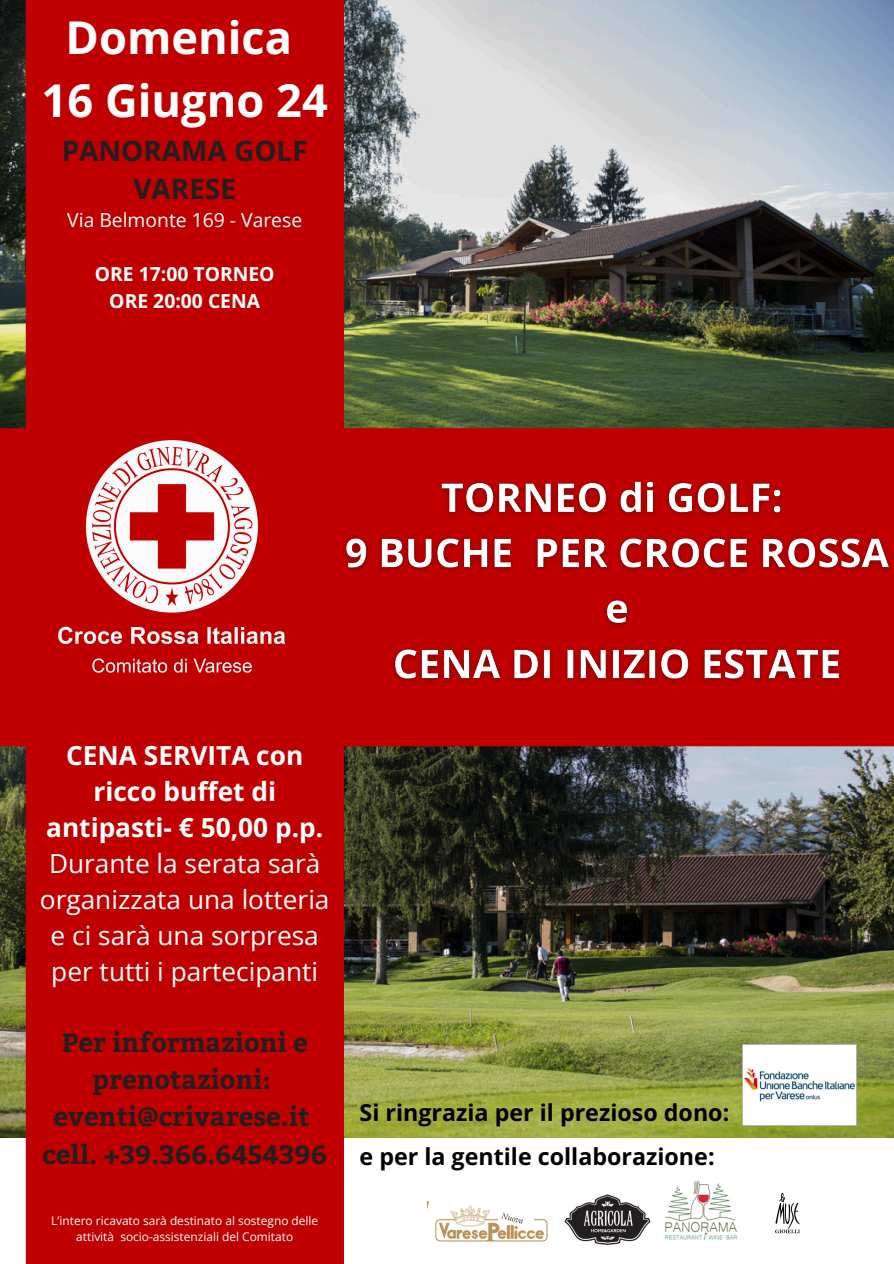
<style>
.page{position:relative;width:894px;height:1264px;background:#fff}
.page>*{position:absolute;margin:0;border:0;box-sizing:border-box;transform-origin:0 0}
.t1{font:700 45.15px/63px "Open Sans";color:#fff;text-align:center}
.t2{font:700 27.9px/38.2px "Open Sans";color:#231f20;text-align:center}
.t3{font:26.25px/36px "Open Sans";color:#fff;text-align:center}
.t4{font:700 26.25px/37.2px "Bitter";color:#231f20;text-align:center}
.t5{font:700 23.25px "Open Sans";color:#000}
.t6{font:700 19.35px/27px "Open Sans";color:#fff;text-align:center}
.t7{font:19.35px "Open Sans";color:#fff}
.t8{font:11.85px/16.6px "Open Sans";color:#fff;text-align:center}
.s1{font-weight:700}
</style>
<div class="page">
<img style="left:0;top:0;width:893px;height:1263px">
<img style="left:0;top:355px;width:343px;height:343px">
<img style="left:335px;top:470px;width:558px;height:221px">
<img style="left:663px;top:1178px;width:79px;height:67px">
<img style="left:752px;top:1180px;width:66px;height:67px">
<img style="left:742px;top:1044px;width:114px;height:81px">
<img style="left:427px;top:1201px;width:125px;height:43px">
<img style="left:562px;top:1191px;width:91px;height:55px">
<h5 class="t1" style="left:42px;top:5px;width:288px">Domenica<br>16 Giugno 24</h5>
<h5 class="t2" style="left:62px;top:131px;width:247px">PANORAMA GOLF<br>VARESE</h5>
<h5 class="t7" style="left:67px;top:206px;width:236px">Via Belmonte 169 - Varese</h5>
<p class="t6" style="left:95px;top:260px;width:181px">ORE 17:00 TORNEO<br>ORE 20:00 CENA</p>
<h3 class="t3" style="left:40px;top:736px;width:291px"><span class="s1">CENA SERVITA con ricco buffet di antipasti- € 50,00 p.p.<br></span>Durante la serata sarà organizzata una lotteria e ci sarà una sorpresa per tutti i partecipanti</h3>
<p class="t4" style="left:42px;top:1022px;width:286px">Per informazioni e prenotazioni: eventi@crivarese.it cell. +39.366.6454396</p>
<p class="t8" style="left:51px;top:1211px;width:268px">L’intero ricavato sarà destinato al sostegno delle attività socio-assistenziali del Comitato</p>
<p class="t5" style="left:359px;top:1095px;width:371px">Si ringrazia per il prezioso dono:</p>
<p class="t5" style="left:359px;top:1140px;width:356px">e per la gentile collaborazione:</p>
</div>
